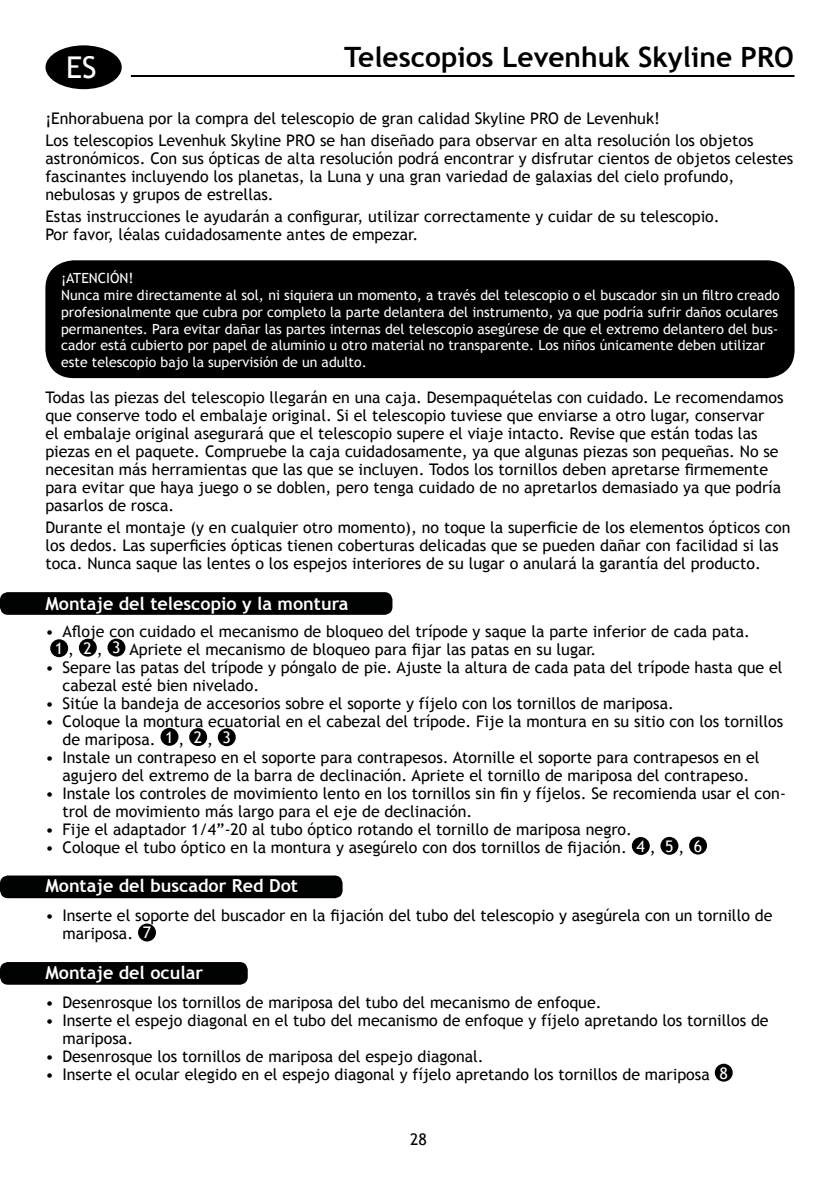
<style>
.page{position:relative;width:840px;height:1191px;background:#fff}
.page>*{position:absolute;margin:0;border:0;box-sizing:border-box;transform-origin:0 0}
.t1{font:30px "Trebuchet MS";color:#fff}
.t2{font:700 28px "Trebuchet MS";color:#000}
.t3{font:700 18px "Trebuchet MS";color:#fff}
.t4{font:16px/18px "Trebuchet MS";color:#000}
.t5{font:14px/16.8px "Trebuchet MS";color:#fff}
.s1{color:#fff}
</style>
<div class="page">
<hr style="left:131px;top:75px;width:663px;height:2px;background:#000">
<div style="left:45px;top:45px;width:77px;height:44px;background:#000;border-radius:50%"></div>
<div style="left:45px;top:260px;width:749px;height:118px;background:#000;border-radius:28px"></div>
<div style="left:0;top:592px;width:392px;height:23px;background:#000101;border-radius:8px"></div>
<div style="left:50px;top:639px;width:18px;height:18px;background:#000;border-radius:50%"></div>
<div style="left:79px;top:638px;width:18px;height:18px;background:#000;border-radius:50%"></div>
<div style="left:107px;top:638px;width:18px;height:18px;background:#000;border-radius:50%"></div>
<div style="left:160px;top:728px;width:18px;height:18px;background:#000;border-radius:50%"></div>
<div style="left:189px;top:728px;width:18px;height:18px;background:#000;border-radius:50%"></div>
<div style="left:218px;top:728px;width:18px;height:18px;background:#000;border-radius:50%"></div>
<div style="left:631px;top:837px;width:18px;height:18px;background:#000;border-radius:50%"></div>
<div style="left:660px;top:837px;width:18px;height:17px;background:#000;border-radius:50%"></div>
<div style="left:688px;top:836px;width:18px;height:18px;background:#000;border-radius:50%"></div>
<div style="left:0;top:875px;width:342px;height:23px;background:#000101;border-radius:8px"></div>
<div style="left:138px;top:923px;width:18px;height:18px;background:#000;border-radius:50%"></div>
<div style="left:0;top:962px;width:247px;height:22px;background:#000101;border-radius:8px"></div>
<div style="left:714px;top:1063px;width:18px;height:18px;background:#000;border-radius:50%"></div>
<h2 class="t2" style="left:344px;top:39px;width:451px">Telescopios Levenhuk Skyline PRO</h2>
<h1 class="t1" style="left:66px;top:49px;width:32px">ES</h1>
<p class="t4" style="left:45px;top:107px;width:709px;line-height:22px">¡Enhorabuena por la compra del telescopio de gran calidad Skyline PRO de Levenhuk!<br>Los telescopios Levenhuk Skyline PRO se han diseñado para observar en alta resolución los objetos</p>
<p class="t4" style="left:45px;top:149px;width:749px">astronómicos. Con sus ópticas de alta resolución podrá encontrar y disfrutar cientos de objetos celestes fascinantes incluyendo los planetas, la Luna y una gran variedad de galaxias del cielo profundo, nebulosas y grupos de estrellas.</p>
<p class="t4" style="left:45px;top:207px;width:675px">Estas instrucciones le ayudarán a configurar, utilizar correctamente y cuidar de su telescopio.<br>Por favor, léalas cuidadosamente antes de empezar.</p>
<p class="t5" style="left:61px;top:270px;width:719px">¡ATENCIÓN!<br>Nunca mire directamente al sol, ni siquiera un momento, a través del telescopio o el buscador sin un filtro creado profesionalmente que cubra por completo la parte delantera del instrumento, ya que podría sufrir daños oculares permanentes. Para evitar dañar las partes internas del telescopio asegúrese de que el extremo delantero del bus&shy;cador está cubierto por papel de aluminio u otro material no transparente. Los niños únicamente deben utilizar este telescopio bajo la supervisión de un adulto.</p>
<p class="t4" style="left:45px;top:388px;width:739px">Todas las piezas del telescopio llegarán en una caja. Desempaquételas con cuidado. Le recomendamos que conserve todo el embalaje original. Si el telescopio tuviese que enviarse a otro lugar, conservar<br>el embalaje original asegurará que el telescopio supere el viaje intacto. Revise que están todas las piezas en el paquete. Compruebe la caja cuidadosamente, ya que algunas piezas son pequeñas. No se necesitan más herramientas que las que se incluyen. Todos los tornillos deben apretarse firmemente para evitar que haya juego o se doblen, pero tenga cuidado de no apretarlos demasiado ya que podría pasarlos de rosca.</p>
<p class="t4" style="left:45px;top:518px;width:746px">Durante el montaje (y en cualquier otro momento), no toque la superficie de los elementos ópticos con los dedos. Las superficies ópticas tienen coberturas delicadas que se pueden dañar con facilidad si las toca. Nunca saque las lentes o los espejos interiores de su lugar o anulará la garantía del producto.</p>
<p class="t3" style="left:45px;top:592px;width:304px">Montaje del telescopio y la montura</p>
<p class="t4" style="left:55px;top:622px;width:696px;text-indent:-10px">• Afloje con cuidado el mecanismo de bloqueo del trípode y saque la parte inferior de cada pata.<br><span class="s1">1</span> , <span class="s1">2</span> , <span class="s1">3</span> Apriete el mecanismo de bloqueo para fijar las patas en su lugar.</p>
<p class="t4" style="left:62px;top:658px;width:721px;text-indent:-17px">• Separe las patas del trípode y póngalo de pie. Ajuste la altura de cada pata del trípode hasta que el cabezal esté bien nivelado.</p>
<p class="t4" style="left:45px;top:694px;width:629px">• Sitúe la bandeja de accesorios sobre el soporte y fíjelo con los tornillos de mariposa.</p>
<p class="t4" style="left:62px;top:712px;width:721px;text-indent:-17px">• Coloque la montura ecuatorial en el cabezal del trípode. Fije la montura en su sitio con los tornillos de mariposa. <span class="s1">1</span> , <span class="s1">2</span> , <span class="s1">3</span></p>
<p class="t4" style="left:45px;top:748px;width:715px;text-align:center">• Instale un contrapeso en el soporte para contrapesos. Atornille el soporte para contrapesos en el agujero del extremo de la barra de declinación. Apriete el tornillo de mariposa del contrapeso.</p>
<p class="t4" style="left:62px;top:784px;width:724px;text-indent:-17px">• Instale los controles de movimiento lento en los tornillos sin fin y fíjelos. Se recomienda usar el con&shy;trol de movimiento más largo para el eje de declinación.</p>
<p class="t4" style="left:45px;top:820px;width:588px">• Fije el adaptador 1/4”-20 al tubo óptico rotando el tornillo de mariposa negro.</p>
<p class="t4" style="left:45px;top:838px;width:658px">• Coloque el tubo óptico en la montura y asegúrelo con dos tornillos de fijación. <span class="s1">4</span> , <span class="s1">5</span> , <span class="s1">6</span></p>
<p class="t3" style="left:45px;top:874px;width:254px">Montaje del buscador Red Dot</p>
<p class="t4" style="left:62px;top:906px;width:711px;text-indent:-17px">• Inserte el soporte del buscador en la fijación del tubo del telescopio y asegúrela con un tornillo de mariposa. <span class="s1">7</span></p>
<p class="t3" style="left:45px;top:961px;width:159px">Montaje del ocular</p>
<p class="t4" style="left:45px;top:993px;width:557px">• Desenrosque los tornillos de mariposa del tubo del mecanismo de enfoque.</p>
<p class="t4" style="left:62px;top:1011px;width:707px;text-indent:-17px">• Inserte el espejo diagonal en el tubo del mecanismo de enfoque y fíjelo apretando los tornillos de mariposa.</p>
<p class="t4" style="left:45px;top:1047px;width:439px">• Desenrosque los tornillos de mariposa del espejo diagonal.</p>
<p class="t4" style="left:45px;top:1065px;width:683px">• Inserte el ocular elegido en el espejo diagonal y fíjelo apretando los tornillos de mariposa <span class="s1">8</span></p>
<p class="t4" style="left:410px;top:1130px;width:18px">28</p>
</div>
